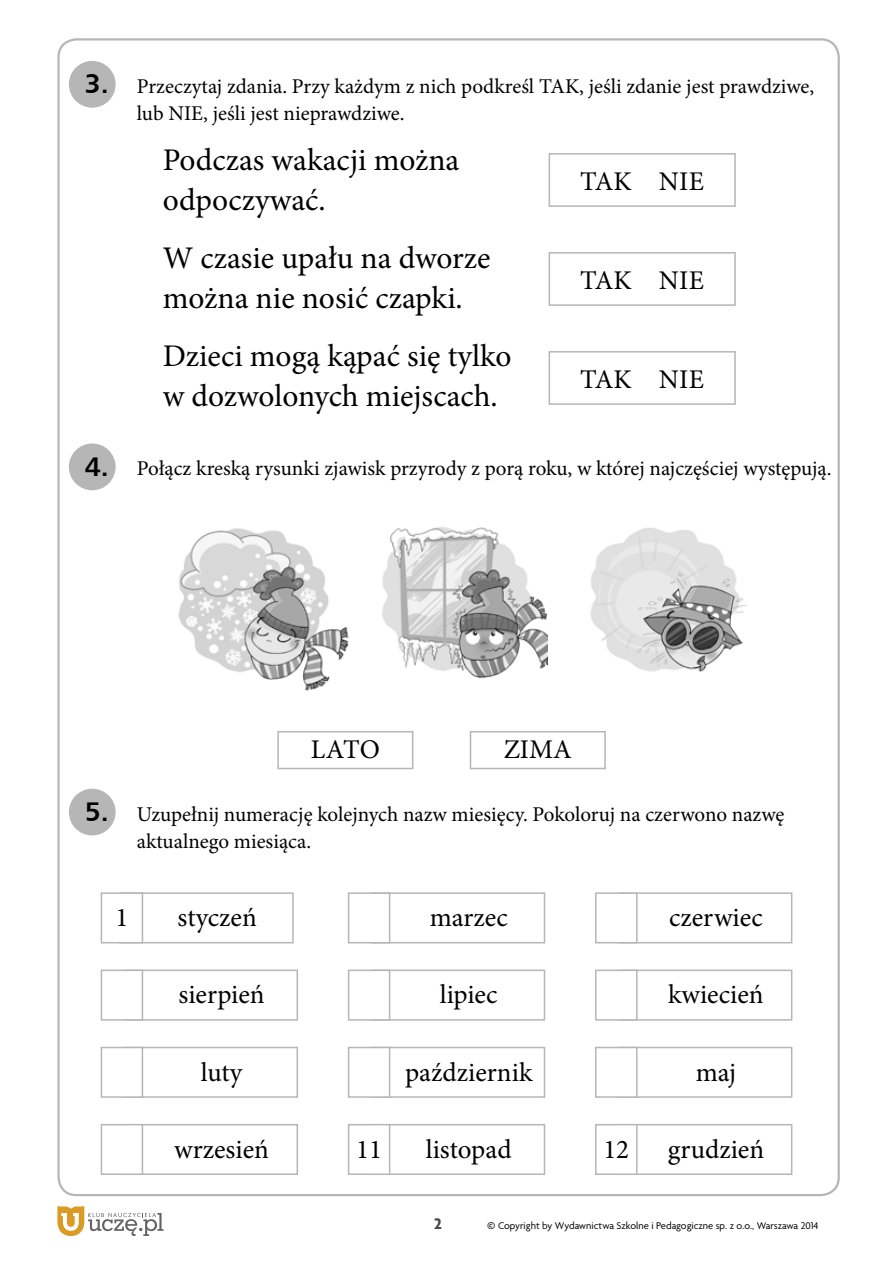
<style>
.page{position:relative;width:893px;height:1263px;background:#fff}
.page>*{position:absolute;margin:0;border:0;box-sizing:border-box;transform-origin:0 0}
.t1{font:31.5px/40.5px "Minion Pro";color:#000}
.t2{font:27px "Minion Pro";color:#000}
.t3{font:700 27px "Humnst 777 EU";color:#000}
.t4{font:21px/27px "Minion Pro";color:#000}
.t5{font:700 16.5px "Agenda Pl";color:#484848}
.t6{font:10.5px "Agenda Pl";color:#000}
.s1{font-family:"Humnst 777 EU";font-weight:700;font-size:27px}
.s2{font-size:13.5px}
</style>
<div class="page">
<svg style="left:57px;top:1206px;width:107px;height:30px"></svg>
<img style="left:590px;top:527px;width:157px;height:145px">
<img style="left:178px;top:528px;width:171px;height:163px">
<div style="left:277px;top:731px;width:136px;height:38px;border:2px solid #b6b6b6"></div>
<div style="left:119px;top:892px;width:175px;height:51px;border:2px solid #b6b6b6"></div>
<div style="left:124px;top:969px;width:174px;height:51px;border:2px solid #b6b6b6"></div>
<div style="left:124px;top:1047px;width:174px;height:51px;border:2px solid #b6b6b6"></div>
<div style="left:124px;top:1124px;width:174px;height:51px;border:2px solid #b6b6b6"></div>
<div style="left:371px;top:892px;width:174px;height:51px;border:2px solid #b6b6b6"></div>
<div style="left:371px;top:969px;width:174px;height:51px;border:2px solid #b6b6b6"></div>
<div style="left:371px;top:1047px;width:174px;height:51px;border:2px solid #b6b6b6"></div>
<div style="left:371px;top:1124px;width:174px;height:51px;border:2px solid #b6b6b6"></div>
<div style="left:618px;top:892px;width:174px;height:51px;border:2px solid #b6b6b6"></div>
<div style="left:618px;top:969px;width:174px;height:51px;border:2px solid #b6b6b6"></div>
<div style="left:618px;top:1047px;width:174px;height:51px;border:2px solid #b6b6b6"></div>
<div style="left:618px;top:1124px;width:174px;height:51px;border:2px solid #b6b6b6"></div>
<div style="left:69px;top:443px;width:47px;height:47px;background:#b6b6b6;border-radius:50%"></div>
<div style="left:69px;top:789px;width:47px;height:46px;background:#b6b6b6;border-radius:50%"></div>
<div style="left:69px;top:61px;width:47px;height:47px;background:#b6b6b6;border-radius:50%"></div>
<div style="left:549px;top:153px;width:187px;height:54px;border:2px solid #b6b6b6"></div>
<div style="left:549px;top:252px;width:187px;height:54px;border:2px solid #b6b6b6"></div>
<div style="left:549px;top:351px;width:187px;height:54px;border:2px solid #b6b6b6"></div>
<div style="left:470px;top:731px;width:136px;height:38px;border:2px solid #b6b6b6"></div>
<div style="left:101px;top:893px;width:41px;height:50px;background:#fff"></div>
<div style="left:101px;top:892px;width:42px;height:51px;border:2px solid #b6b6b6"></div>
<div style="left:101px;top:969px;width:42px;height:51px;background:#fff;border:2px solid #b6b6b6"></div>
<div style="left:101px;top:1047px;width:42px;height:51px;background:#fff;border:2px solid #b6b6b6"></div>
<div style="left:101px;top:1124px;width:42px;height:51px;background:#fff;border:2px solid #b6b6b6"></div>
<div style="left:348px;top:892px;width:42px;height:51px;background:#fff;border:2px solid #b6b6b6"></div>
<div style="left:348px;top:969px;width:42px;height:51px;background:#fff;border:2px solid #b6b6b6"></div>
<div style="left:348px;top:1047px;width:42px;height:51px;background:#fff;border:2px solid #b6b6b6"></div>
<div style="left:349px;top:1125px;width:41px;height:49px;background:#fff"></div>
<div style="left:348px;top:1124px;width:42px;height:51px;border:2px solid #b6b6b6"></div>
<div style="left:595px;top:892px;width:43px;height:51px;background:#fff;border:2px solid #b6b6b6"></div>
<div style="left:595px;top:969px;width:43px;height:51px;background:#fff;border:2px solid #b6b6b6"></div>
<div style="left:595px;top:1047px;width:43px;height:51px;background:#fff;border:2px solid #b6b6b6"></div>
<div style="left:596px;top:1125px;width:41px;height:49px;background:#fff"></div>
<div style="left:595px;top:1124px;width:43px;height:51px;border:2px solid #b6b6b6"></div>
<img style="left:382px;top:527px;width:165px;height:152px">
<p class="t3" style="left:85px;top:67px;width:26px">3.</p>
<p class="t4" style="left:137px;top:73px;width:679px">Przeczytaj zdania. Przy każdym z nich podkreśl TAK, jeśli zdanie jest prawdziwe, lub NIE, jeśli jest nieprawdziwe.</p>
<h1 class="t1" style="left:163px;top:139px;width:298px">Podczas wakacji można odpoczywać.</h1>
<h1 class="t1" style="left:163px;top:237px;width:329px">W czasie upału na dworze można nie nosić czapki.</h1>
<h1 class="t1" style="left:163px;top:335px;width:350px">Dzieci mogą kąpać się tylko w dozwolonych miejscach.</h1>
<p class="t2" style="left:580px;top:163px;width:95px">TAK nie</p>
<p class="t2" style="left:580px;top:262px;width:95px">TAK nie</p>
<p class="t2" style="left:580px;top:361px;width:95px">TAK nie</p>
<p class="t4" style="left:85px;top:455px;width:748px"><span class="s1">4.</span> Połącz kreską rysunki zjawisk przyrody z porą roku, w której najczęściej występują.</p>
<p class="t3" style="left:85px;top:795px;width:26px">5.</p>
<p class="t2" style="left:311px;top:732px;width:51px">lato</p>
<p class="t2" style="left:504px;top:732px;width:69px">ZIMA</p>
<p class="t4" style="left:137px;top:800px;width:649px">Uzupełnij numerację kolejnych nazw miesięcy. Pokoloruj na czerwono nazwę aktualnego miesiąca.</p>
<p class="t2" style="left:115px;top:899px;width:14px">1</p>
<p class="t2" style="left:178px;top:899px;width:81px">styczeń</p>
<p class="t2" style="left:178px;top:977px;width:88px">sierpień</p>
<p class="t2" style="left:201px;top:1054px;width:43px">luty</p>
<p class="t2" style="left:174px;top:1131px;width:96px">wrzesień</p>
<p class="t2" style="left:430px;top:899px;width:80px">marzec</p>
<p class="t2" style="left:669px;top:899px;width:95px">czerwiec</p>
<p class="t2" style="left:440px;top:977px;width:59px">lipiec</p>
<p class="t2" style="left:668px;top:977px;width:97px">kwiecień</p>
<p class="t2" style="left:405px;top:1054px;width:129px">październik</p>
<p class="t2" style="left:696px;top:1054px;width:42px">maj</p>
<p class="t2" style="left:426px;top:1131px;width:87px">listopad</p>
<p class="t2" style="left:356px;top:1131px;width:27px">11</p>
<p class="t2" style="left:603px;top:1131px;width:27px">12</p>
<p class="t2" style="left:668px;top:1131px;width:98px">grudzień</p>
<p class="t5" style="left:434px;top:1214px;width:9px">2</p>
<p class="t6" style="left:487px;top:1219px;width:333px"><span class="s2">©</span> Copyright by Wydawnictwa Szkolne i Pedagogiczne sp. z o.o., Warszawa 2014</p>
</div>
